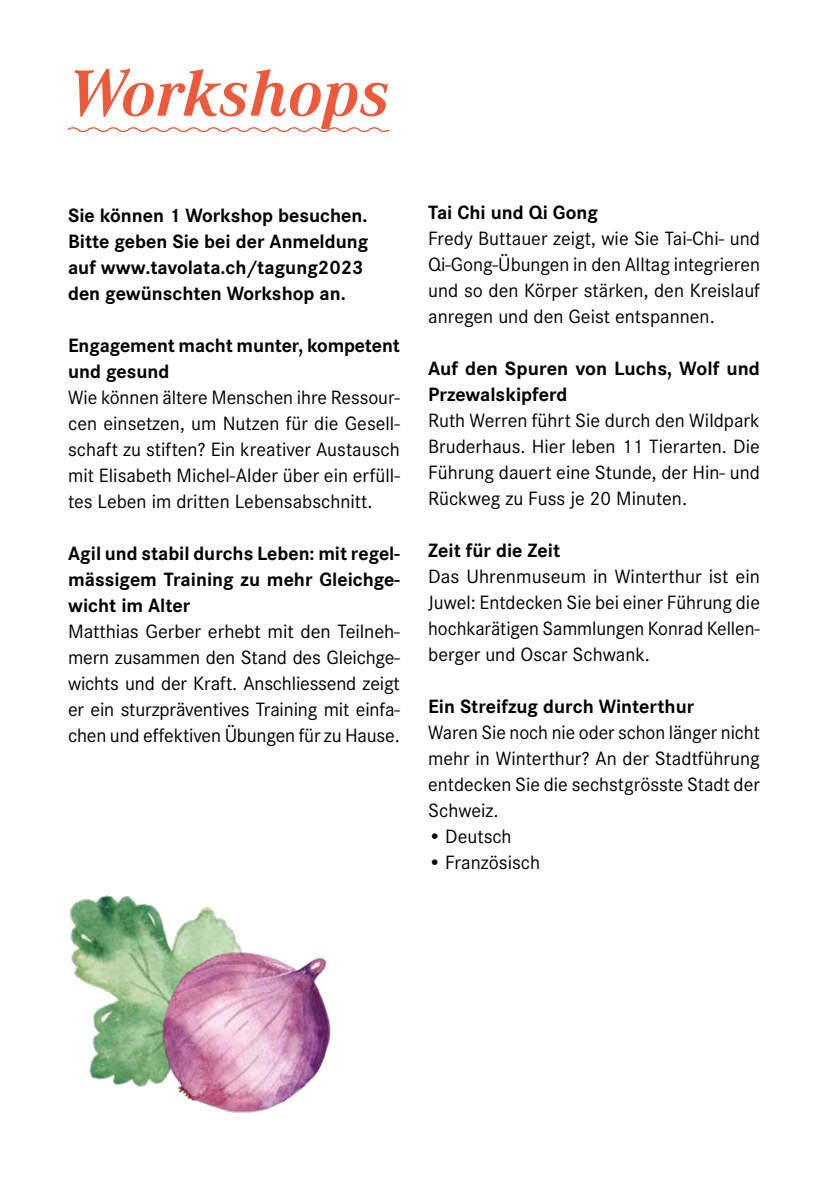
<style>
.page{position:relative;width:828px;height:1191px;background:#fff}
.page>*{position:absolute;margin:0;border:0;box-sizing:border-box;transform-origin:0 0}
.t1{font:italic 700 68px "Corporate A";color:#eb5a3a}
.t2{font:20px/26px "Corporate S";color:#000;text-align:justify}
.t3{font:700 20px/26px "Corporate S";color:#000}
</style>
<div class="page">
<svg style="left:67px;top:127px;width:323px;height:6px"></svg>
<img style="left:69px;top:895px;width:167px;height:192px">
<img style="left:154px;top:939px;width:177px;height:174px">
<h1 class="t1" style="left:68px;top:48px;width:323px">Workshops</h1>
<p class="t3" style="left:68px;top:203px;width:302px">Sie können 1 Workshop besuchen.<br>Bitte geben Sie bei der Anmeldung auf www.tavolata.ch/tagung2023 den gewünschten Workshop an.</p>
<p class="t3" style="left:68px;top:333px;width:333px">Engagement macht munter, kompetent und gesund</p>
<p class="t2" style="left:68px;top:384px;width:333px">Wie können ältere Menschen ihre Ressour&shy;cen einsetzen, um Nutzen für die Gesell&shy;schaft zu stiften? Ein kreativer Austausch mit Elisabeth Michel-Alder über ein erfüll&shy;tes Leben im dritten Lebensabschnitt.</p>
<p class="t3" style="left:68px;top:541px;width:333px;text-align:justify">Agil und stabil durchs Leben: mit regel&shy;mässigem Training zu mehr Gleichge&shy;wicht im Alter</p>
<p class="t2" style="left:68px;top:618px;width:333px">Matthias Gerber erhebt mit den Teilneh&shy;mern zusammen den Stand des Gleichge&shy;wichts und der Kraft. Anschliessend zeigt er ein sturzpräventives Training mit einfa&shy;chen und effektiven Übungen für zu Hause.</p>
<p class="t3" style="left:428px;top:200px;width:171px">Tai Chi und Qi Gong</p>
<p class="t2" style="left:428px;top:226px;width:333px">Fredy Buttauer zeigt, wie Sie Tai-Chi- und Qi-Gong-Übungen in den Alltag integrieren und so den Körper stärken, den Kreislauf anregen und den Geist entspannen.</p>
<p class="t3" style="left:428px;top:356px;width:333px">Auf den Spuren von Luchs, Wolf und<br>Przewalskipferd</p>
<p class="t2" style="left:428px;top:408px;width:333px">Ruth Werren führt Sie durch den Wildpark Bruderhaus. Hier leben 11 Tierarten. Die Führung dauert eine Stunde, der Hin- und Rückweg zu Fuss je 20 Minuten.</p>
<p class="t3" style="left:428px;top:538px;width:134px">Zeit für die Zeit</p>
<p class="t2" style="left:428px;top:564px;width:333px">Das Uhrenmuseum in Winterthur ist ein Juwel: Entdecken Sie bei einer Führung die hochkarätigen Sammlungen Konrad Kellen&shy;berger und Oscar Schwank.</p>
<p class="t3" style="left:428px;top:694px;width:268px">Ein Streifzug durch Winterthur</p>
<p class="t2" style="left:428px;top:720px;width:333px">Waren Sie noch nie oder schon länger nicht mehr in Winterthur? An der Stadtführung entdecken Sie die sechstgrösste Stadt der Schweiz.</p>
<p class="t2" style="left:428px;top:824px;width:85px">• Deutsch</p>
<p class="t2" style="left:428px;top:850px;width:113px">• Französisch</p>
</div>
